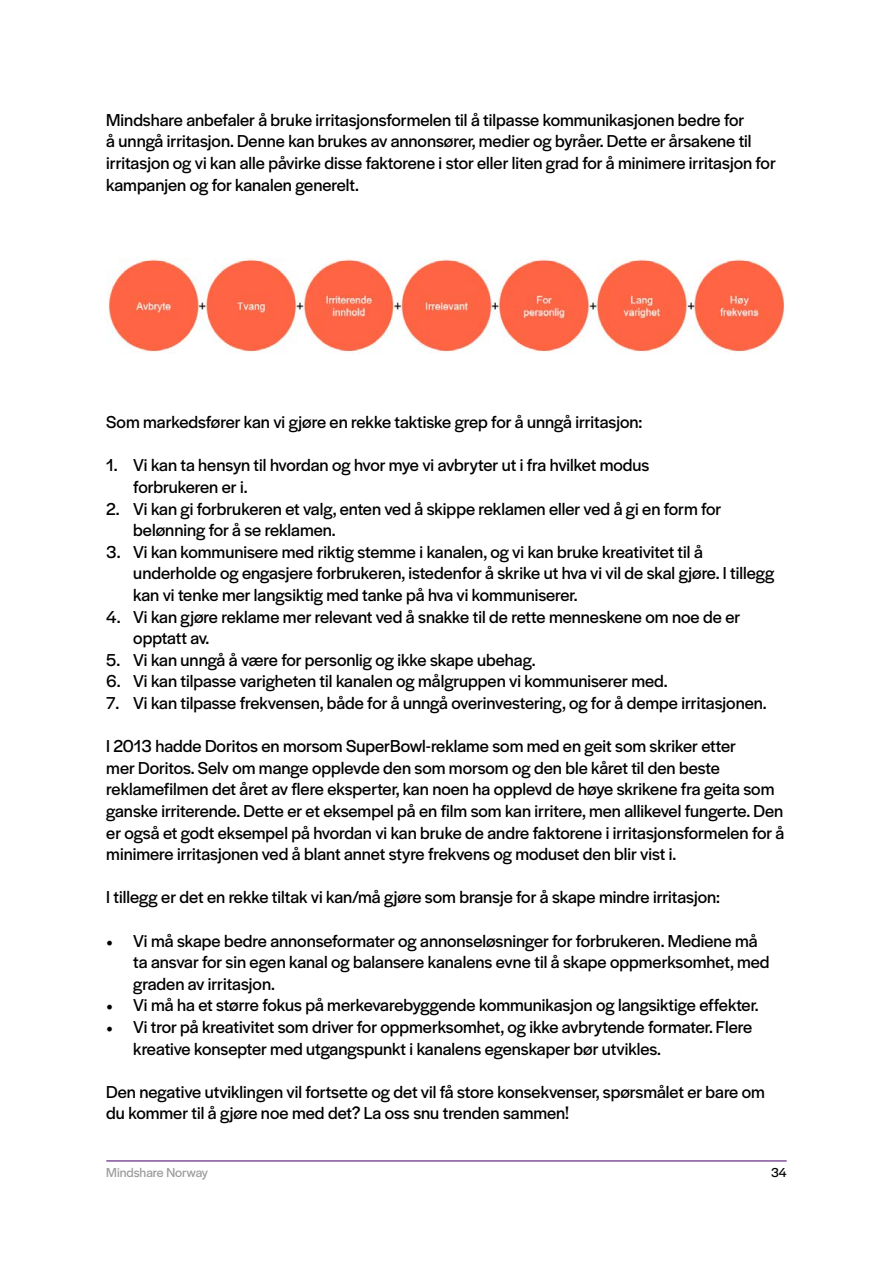
<style>
.page{position:relative;width:893px;height:1263px;background:#fff}
.page>*{position:absolute;margin:0;border:0;box-sizing:border-box;transform-origin:0 0}
.t1{font:18px/21.6px "Halyard Display";color:#000}
.t2{font:13.5px "Halyard Display";color:#9d9d9c}
.t3{font:13.5px "Halyard Display";color:#000}
.s1{font-family:"Minion Pro"}
</style>
<div class="page">
<hr style="left:106px;top:1160px;width:681px;height:2px;background:#80539d">
<img style="left:106px;top:259px;width:681px;height:94px">
<p class="t1" style="left:106px;top:108px;width:671px">Mindshare anbefaler å bruke irritasjonsformelen til å tilpasse kommunikasjonen bedre for<br>å unngå irritasjon. Denne kan brukes av annonsører, medier og byråer. Dette er årsakene til irritasjon og vi kan alle påvirke disse faktorene i stor eller liten grad for å minimere irritasjon for kampanjen og for kanalen generelt.</p>
<p class="t1" style="left:106px;top:410px;width:538px">Som markedsfører kan vi gjøre en rekke taktiske grep for å unngå irritasjon:</p>
<p class="t1" style="left:133px;top:454px;width:518px;text-indent:-27px">1. Vi kan ta hensyn til hvordan og hvor mye vi avbryter ut i fra hvilket modus forbrukeren er i.</p>
<p class="t1" style="left:133px;top:497px;width:590px;text-indent:-27px">2. Vi kan gi forbrukeren et valg, enten ved å skippe reklamen eller ved å gi en form for belønning for å se reklamen.</p>
<p class="t1" style="left:133px;top:540px;width:642px;text-indent:-27px">3. Vi kan kommunisere med riktig stemme i kanalen, og vi kan bruke kreativitet til å underholde og engasjere forbrukeren, istedenfor å skrike ut hva vi vil de skal gjøre. I tillegg kan vi tenke mer langsiktig med tanke på hva vi kommuniserer.</p>
<p class="t1" style="left:133px;top:605px;width:609px;text-indent:-27px">4. Vi kan gjøre reklame mer relevant ved å snakke til de rette menneskene om noe de er opptatt av.</p>
<p class="t1" style="left:106px;top:648px;width:431px">5. Vi kan unngå å være for personlig og ikke skape ubehag.</p>
<p class="t1" style="left:106px;top:670px;width:563px">6. Vi kan tilpasse varigheten til kanalen og målgruppen vi kommuniserer med.</p>
<p class="t1" style="left:106px;top:691px;width:662px">7. Vi kan tilpasse frekvensen, både for å unngå overinvestering, og for å dempe irritasjonen.</p>
<p class="t1" style="left:106px;top:734px;width:679px">I 2013 hadde Doritos en morsom SuperBowl-reklame som med en geit som skriker etter<br>mer Doritos. Selv om mange opplevde den som morsom og den ble kåret til den beste reklamefilmen det året av flere eksperter, kan noen ha opplevd de høye skrikene fra geita som ganske irriterende. Dette er et eksempel på en film som kan irritere, men allikevel fungerte. Den er også et godt eksempel på hvordan vi kan bruke de andre faktorene i irritasjonsformelen for å minimere irritasjonen ved å blant annet styre frekvens og moduset den blir vist i.</p>
<p class="t1" style="left:106px;top:886px;width:615px">I tillegg er det en rekke tiltak vi kan/må gjøre som bransje for å skape mindre irritasjon:</p>
<p class="t1" style="left:133px;top:929px;width:638px;text-indent:-27px"><span class="s1">•</span> Vi må skape bedre annonseformater og annonseløsninger for forbrukeren. Mediene må ta ansvar for sin egen kanal og balansere kanalens evne til å skape oppmerksomhet, med graden av irritasjon.</p>
<p class="t1" style="left:106px;top:994px;width:654px"><span class="s1">•</span> Vi må ha et større fokus på merkevarebyggende kommunikasjon og langsiktige effekter.</p>
<p class="t1" style="left:133px;top:1015px;width:620px;text-indent:-27px"><span class="s1">•</span> Vi tror på kreativitet som driver for oppmerksomhet, og ikke avbrytende formater. Flere kreative konsepter med utgangspunkt i kanalens egenskaper bør utvikles.</p>
<p class="t1" style="left:106px;top:1080px;width:660px">Den negative utviklingen vil fortsette og det vil få store konsekvenser, spørsmålet er bare om du kommer til å gjøre noe med det? La oss snu trenden sammen!</p>
<p class="t2" style="left:106px;top:1163px;width:103px">Mindshare Norway</p>
<p class="t3" style="left:771px;top:1163px;width:17px">34</p>
</div>
